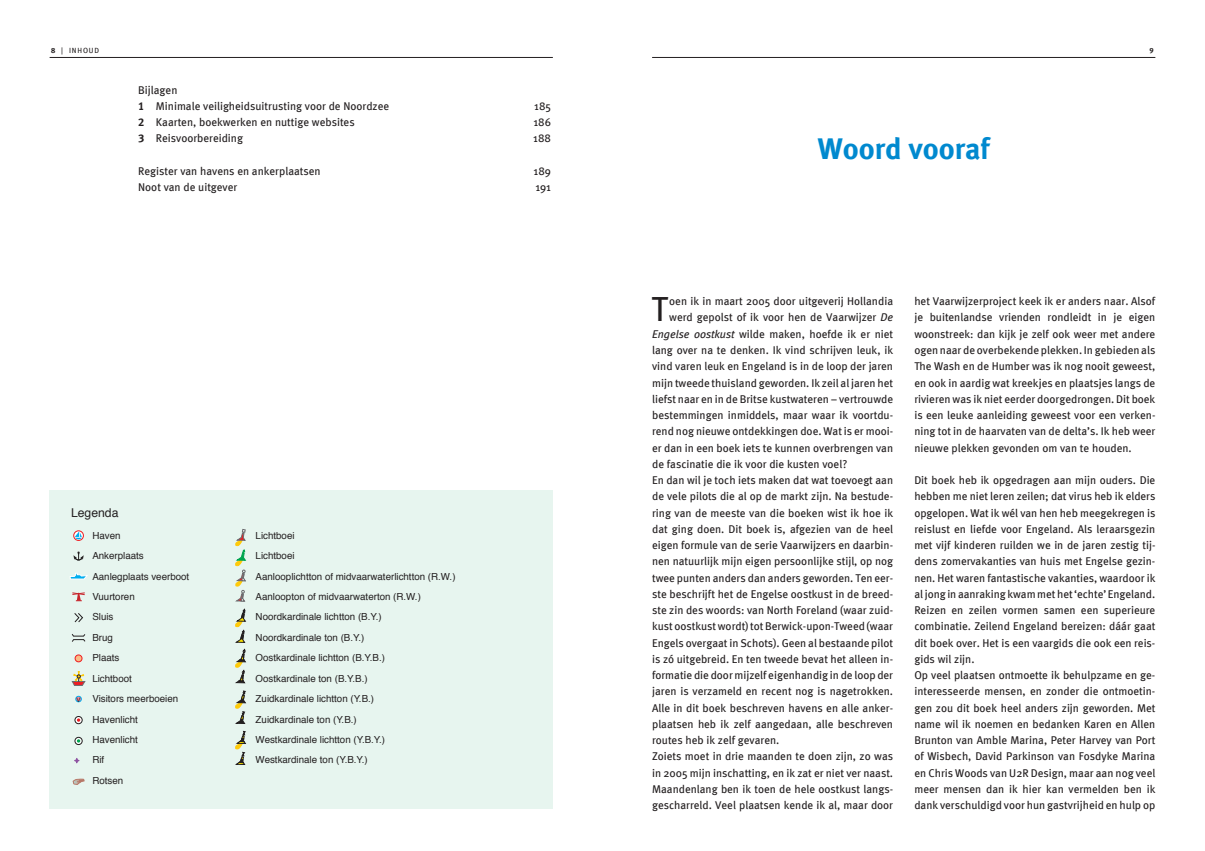
<style>
.page{position:relative;width:1205px;height:851px;background:#fff}
.page>*{position:absolute;margin:0;border:0;box-sizing:border-box;transform-origin:0 0}
.t1{font:34.88px "Meta";color:#231f20}
.t2{font:30px "Meta Bold LF";color:#0089cf}
.t3{font:12.12px "Helvetica";color:#231f20}
.t4{font:11.25px/16.2px "Meta";color:#231f20}
.t5{font:9.75px/20.4px "Helvetica";color:#231f20}
.t6{font:7.5px "Meta";letter-spacing:.115em;color:#231f20}
.t7{font:7.5px "Meta Bold LF";color:#231f20}
.t8{font:6.12px "Helvetica";color:#231f20}
.s1{font-family:"Meta Bold LF"}
.s2{font-style:italic}
</style>
<div class="page">
<div style="left:50px;top:490px;width:503px;height:319px;background:#e7f5ef"></div>
<hr style="left:50px;top:57px;width:503px;height:1px;background:#231f20">
<hr style="left:652px;top:57px;width:503px;height:1px;background:#231f20">
<svg style="left:235px;top:649px;width:11px;height:34px"></svg>
<svg style="left:235px;top:608px;width:11px;height:34px"></svg>
<svg style="left:235px;top:690px;width:11px;height:33px"></svg>
<svg style="left:74px;top:613px;width:9px;height:9px"></svg>
<svg style="left:72px;top:634px;width:14px;height:8px"></svg>
<svg style="left:70px;top:573px;width:18px;height:6px"></svg>
<svg style="left:73px;top:778px;width:11px;height:6px"></svg>
<div style="left:74px;top:530px;width:10px;height:10px;border:1px solid #ee1d23;border-radius:50%"></div>
<svg style="left:75px;top:531px;width:7px;height:8px"></svg>
<svg style="left:76px;top:696px;width:6px;height:6px"></svg>
<svg style="left:72px;top:592px;width:13px;height:9px"></svg>
<div style="left:75px;top:716px;width:7px;height:7px;border:1px solid #231f20;border-radius:50%"></div>
<div style="left:75px;top:737px;width:7px;height:7px;border:1px solid #231f20;border-radius:50%"></div>
<svg style="left:72px;top:671px;width:13px;height:14px"></svg>
<svg style="left:235px;top:529px;width:11px;height:72px"></svg>
<svg style="left:235px;top:731px;width:11px;height:33px"></svg>
<svg style="left:73px;top:551px;width:11px;height:9px"></svg>
<div style="left:75px;top:654px;width:7px;height:7px;background:#fbbb85;border-radius:50%"></div>
<div style="left:75px;top:654px;width:7px;height:8px;border:1px solid #ee1d23;border-radius:50%"></div>
<svg style="left:75px;top:758px;width:4px;height:4px"></svg>
<p class="t6" style="left:51px;top:46px;width:50px"><span class="s1">8</span> | INHOUD</p>
<p class="t7" style="left:1149px;top:46px;width:6px">9</p>
<p class="t4" style="left:138px;top:81px;width:252px">Bijlagen<br><span class="s1">1</span> Minimale veiligheidsuitrusting voor de Noordzee</p>
<p class="t4" style="left:534px;top:98px;width:18px">185</p>
<p class="t4" style="left:138px;top:114px;width:218px"><span class="s1">2</span> Kaarten, boekwerken en nuttige websites</p>
<p class="t4" style="left:533px;top:114px;width:19px">186</p>
<p class="t4" style="left:138px;top:130px;width:106px"><span class="s1">3</span> Reisvoorbereiding</p>
<p class="t4" style="left:533px;top:130px;width:19px">188</p>
<p class="t4" style="left:138px;top:163px;width:184px">Register van havens en ankerplaatsen</p>
<p class="t4" style="left:534px;top:163px;width:19px">189</p>
<p class="t4" style="left:138px;top:179px;width:101px">Noot van de uitgever</p>
<p class="t4" style="left:535px;top:179px;width:17px">191</p>
<p class="t3" style="left:71px;top:503px;width:49px">Legenda</p>
<p class="t8" style="left:77px;top:694px;width:6px">V</p>
<p class="t5" style="left:92px;top:525px;width:98px">Haven<br>Ankerplaats<br>Aanlegplaats veerboot<br>Vuurtoren<br>Sluis<br>Brug<br>Plaats<br>Lichtboot<br>Visitors meerboeien<br>Havenlicht<br>Havenlicht<br>Rif<br>Rotsen</p>
<p class="t5" style="left:256px;top:525px;width:201px">Lichtboei<br>Lichtboei<br>Aanlooplichtton of midvaarwaterlichtton (R.W.)<br>Aanloopton of midvaarwaterton (R.W.)<br>Noordkardinale lichtton (B.Y.)<br>Noordkardinale ton (B.Y.)<br>Oostkardinale lichtton (B.Y.B.)<br>Oostkardinale ton (B.Y.B.)<br>Zuidkardinale lichtton (Y.B.)<br>Zuidkardinale ton (Y.B.)<br>Westkardinale lichtton (Y.B.Y.)<br>Westkardinale ton (Y.B.Y.)</p>
<h2 class="t2" style="left:818px;top:130px;width:174px">Woord vooraf</h2>
<h1 class="t1" style="left:651px;top:289px;width:18px">T</h1>
<p class="t4" style="left:669px;top:293px;width:225px">oen ik in maart 2005 door uitgeverij Hollandia</p>
<p class="t4" style="left:669px;top:309px;width:225px">werd gepolst of ik voor hen de Vaarwijzer <span class="s2">De</span></p>
<p class="t4" style="left:652px;top:325px;width:242px"><span class="s2">Engelse oostkust</span> wilde maken, hoefde ik er niet</p>
<p class="t4" style="left:652px;top:342px;width:242px">lang over na te denken. Ik vind schrijven leuk, ik</p>
<p class="t4" style="left:652px;top:358px;width:242px">vind varen leuk en Engeland is in de loop der jaren</p>
<p class="t4" style="left:652px;top:374px;width:242px">mijn tweede thuisland geworden. Ik zeil al jaren het</p>
<p class="t4" style="left:652px;top:390px;width:242px">liefst naar en in de Britse kustwateren – vertrouwde</p>
<p class="t4" style="left:652px;top:407px;width:242px">bestemmingen inmiddels, maar waar ik voortdu-</p>
<p class="t4" style="left:652px;top:423px;width:242px">rend nog nieuwe ontdekkingen doe. Wat is er mooi-</p>
<p class="t4" style="left:652px;top:439px;width:242px">er dan in een boek iets te kunnen overbrengen van</p>
<p class="t4" style="left:652px;top:455px;width:197px">de fascinatie die ik voor die kusten voel?</p>
<p class="t4" style="left:652px;top:472px;width:242px">En dan wil je toch iets maken dat wat toevoegt aan</p>
<p class="t4" style="left:652px;top:488px;width:242px">de vele pilots die al op de markt zijn. Na bestude-</p>
<p class="t4" style="left:652px;top:504px;width:242px">ring van de meeste van die boeken wist ik hoe ik</p>
<p class="t4" style="left:652px;top:520px;width:242px">dat ging doen. Dit boek is, afgezien van de heel</p>
<p class="t4" style="left:652px;top:536px;width:242px">eigen formule van de serie Vaarwijzers en daarbin-</p>
<p class="t4" style="left:652px;top:553px;width:242px">nen natuurlijk mijn eigen persoonlijke stijl, op nog</p>
<p class="t4" style="left:652px;top:569px;width:242px">twee punten anders dan anders geworden. Ten eer-</p>
<p class="t4" style="left:652px;top:585px;width:242px">ste beschrijft het de Engelse oostkust in de breed-</p>
<p class="t4" style="left:652px;top:601px;width:242px">ste zin des woords: van North Foreland (waar zuid-</p>
<p class="t4" style="left:652px;top:618px;width:242px">kust oostkust wordt) tot Berwick-upon-Tweed (waar</p>
<p class="t4" style="left:652px;top:634px;width:242px">Engels overgaat in Schots). Geen al bestaande pilot</p>
<p class="t4" style="left:652px;top:650px;width:242px">is zó uitgebreid. En ten tweede bevat het alleen in-</p>
<p class="t4" style="left:652px;top:666px;width:242px">formatie die door mijzelf eigenhandig in de loop der</p>
<p class="t4" style="left:652px;top:683px;width:242px">jaren is verzameld en recent nog is nagetrokken.</p>
<p class="t4" style="left:652px;top:699px;width:242px">Alle in dit boek beschreven havens en alle anker-</p>
<p class="t4" style="left:652px;top:715px;width:242px">plaatsen heb ik zelf aangedaan, alle beschreven</p>
<p class="t4" style="left:652px;top:731px;width:129px">routes heb ik zelf gevaren.</p>
<p class="t4" style="left:652px;top:748px;width:242px">Zoiets moet in drie maanden te doen zijn, zo was</p>
<p class="t4" style="left:652px;top:764px;width:242px">in 2005 mijn inschatting, en ik zat er niet ver naast.</p>
<p class="t4" style="left:652px;top:780px;width:242px">Maandenlang ben ik toen de hele oostkust langs-</p>
<p class="t4" style="left:652px;top:796px;width:242px">gescharreld. Veel plaatsen kende ik al, maar door</p>
<p class="t4" style="left:914px;top:293px;width:242px;text-align:justify">het Vaarwijzerproject keek ik er anders naar. Alsof je buitenlandse vrienden rondleidt in je eigen woonstreek: dan kijk je zelf ook weer met andere ogen naar de overbekende plekken. In gebieden als The Wash en de Humber was ik nog nooit geweest, en ook in aardig wat kreekjes en plaatsjes langs de rivieren was ik niet eerder doorgedrongen. Dit boek is een leuke aanleiding geweest voor een verken&shy;ning tot in de haarvaten van de delta’s. Ik heb weer nieuwe plekken gevonden om van te houden.</p>
<p class="t4" style="left:914px;top:472px;width:242px">Dit boek heb ik opgedragen aan mijn ouders. Die hebben me niet leren zeilen; dat virus heb ik elders opgelopen. Wat ik wél van hen heb meegekregen is reislust en liefde voor Engeland. Als leraarsgezin met vijf kinderen ruilden we in de jaren zestig tij&shy;dens zomervakanties van huis met Engelse gezin&shy;nen. Het waren fantastische vakanties, waardoor ik al jong in aanraking kwam met het ‘echte’ Engeland.<br>Reizen en zeilen vormen samen een superieure combinatie. Zeilend Engeland bereizen: dáár gaat dit boek over. Het is een vaargids die ook een reis&shy;gids wil zijn.<br>Op veel plaatsen ontmoette ik behulpzame en ge&shy;ïnteresseerde mensen, en zonder die ontmoetin&shy;gen zou dit boek heel anders zijn geworden. Met name wil ik noemen en bedanken Karen en Allen Brunton van Amble Marina, Peter Harvey van Port of Wisbech, David Parkinson van Fosdyke Marina en Chris Woods van U2R Design, maar aan nog veel meer mensen dan ik hier kan vermelden ben ik dank verschuldigd voor hun gastvrijheid en hulp op</p>
</div>
